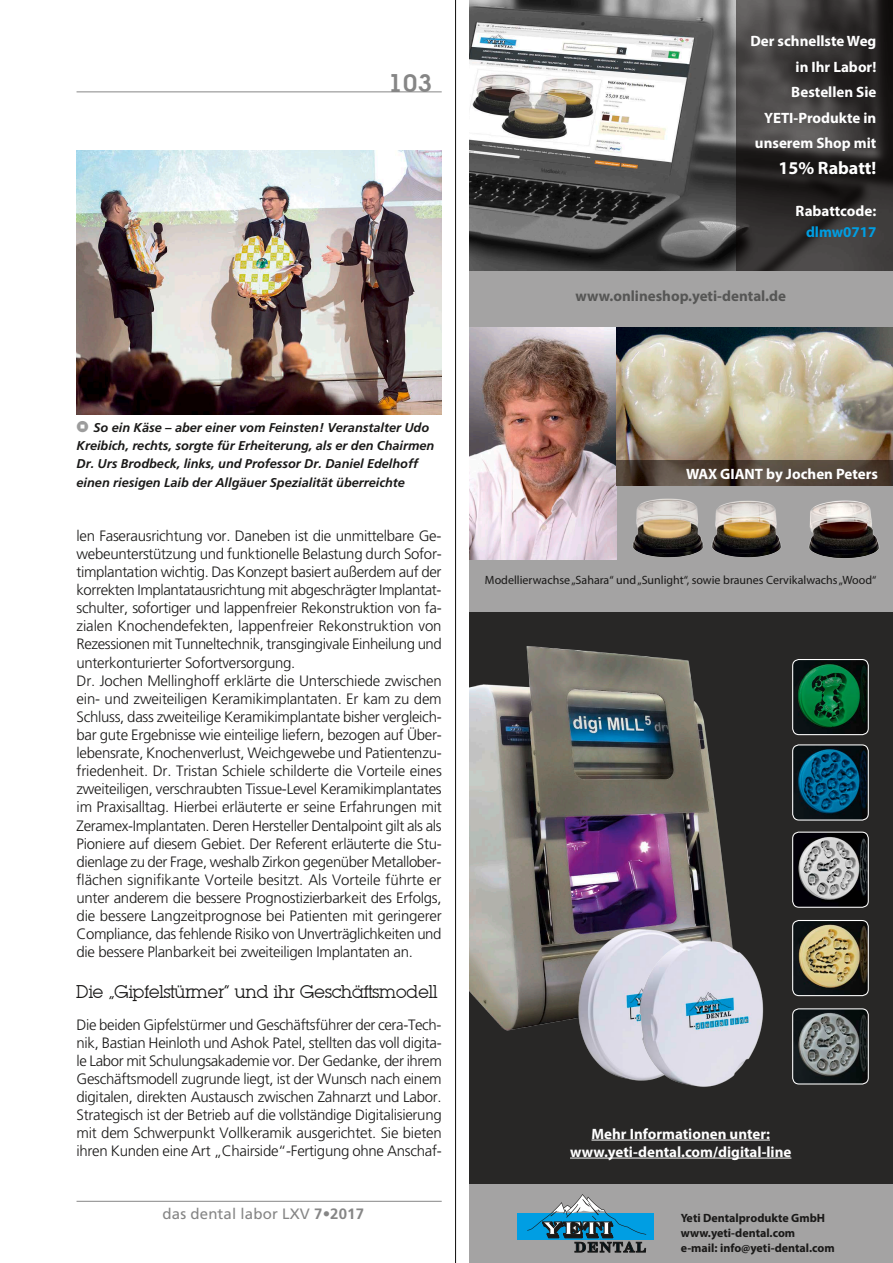
<style>
.page{position:relative;width:893px;height:1263px;background:#fff}
.page>*{position:absolute;margin:0;border:0;box-sizing:border-box;transform-origin:0 0}
.t1{font:700 25.5px "Lubiana";color:#868686}
.t2{font:18px "Lubiana Normal";letter-spacing:-.02em;color:#1a1918}
.t3{font:700 18px "Myriad Pro";color:#fff}
.t4{font:300 15px/18.1px "Frutiger";letter-spacing:-.02em;color:#1a1918}
.t5{font:700 15px/25.5px "Myriad Pro";color:#fff;text-align:right}
.t6{font:700 15px "Myriad Pro";color:#565655}
.t7{font:15px "Frutiger";letter-spacing:.01em;color:#868686}
.t8{font:700 15px "Myriad Pro";color:#009ee3}
.t9{font:italic 700 12.75px/18.1px "Frutiger";color:#1a1918}
.t10{font:700 12px/15px "Myriad Pro";color:#1a1918}
.t11{font:12px "Myriad Pro";color:#1a1918}
.s1{font-weight:700}
</style>
<div class="page">
<hr style="left:77px;top:1201px;width:365px;height:1px;background:#868686">
<hr style="left:77px;top:91px;width:365px;height:1px;background:#868686">
<hr style="left:455px;top:0;width:1px;height:1263px;background:#1a1918">
<div style="left:469px;top:1184px;width:424px;height:79px;background:#a4a3a3"></div>
<div style="left:469px;top:612px;width:424px;height:572px;background:#282726"></div>
<div style="left:469px;top:271px;width:424px;height:341px;background:#a4a3a3"></div>
<img style="left:469px;top:0;width:424px;height:271px">
<svg style="left:736px;top:0;width:157px;height:270px;background:#373434"></svg>
<img style="left:469px;top:327px;width:147px;height:232px">
<img style="left:616px;top:327px;width:277px;height:133px">
<svg style="left:616px;top:460px;width:277px;height:26px;background:#504338"></svg>
<img style="left:469px;top:646px;width:263px;height:385px">
<hr style="left:591px;top:1140px;width:179px;height:1px;background:#fff">
<hr style="left:570px;top:1158px;width:221px;height:1px;background:#fff">
<img style="left:576px;top:927px;width:130px;height:154px">
<img style="left:636px;top:938px;width:128px;height:149px">
<img style="left:793px;top:832px;width:74px;height:74px">
<div style="left:792px;top:832px;width:77px;height:76px;border:1px solid #fff;border-radius:6px"></div>
<img style="left:794px;top:659px;width:73px;height:76px">
<div style="left:792px;top:659px;width:77px;height:76px;border:1px solid #fff;border-radius:6px"></div>
<img style="left:794px;top:920px;width:73px;height:74px">
<div style="left:792px;top:920px;width:77px;height:76px;border:1px solid #fff;border-radius:6px"></div>
<img style="left:793px;top:746px;width:75px;height:74px">
<div style="left:792px;top:744px;width:77px;height:76px;border:1px solid #fff;border-radius:6px"></div>
<img style="left:793px;top:1010px;width:75px;height:74px">
<div style="left:792px;top:1008px;width:77px;height:76px;border:1px solid #fff;border-radius:6px"></div>
<img style="left:632px;top:498px;width:72px;height:60px">
<img style="left:711px;top:500px;width:70px;height:58px">
<img style="left:809px;top:500px;width:71px;height:58px">
<div style="left:518px;top:1213px;width:136px;height:27px;background:#009ee3"></div>
<svg style="left:527px;top:1194px;width:119px;height:58px"></svg>
<img style="left:77px;top:150px;width:365px;height:264px">
<h1 class="t1" style="left:388px;top:68px;width:46px">103</h1>
<p class="t5" style="left:750px;top:28px;width:127px">Der schnellste Weg in Ihr Labor!<br>Bestellen Sie<br>YETI-Produkte in unserem Shop mit</p>
<p class="t3" style="left:778px;top:156px;width:99px">15% Rabatt!</p>
<p class="t5" style="left:796px;top:197px;width:82px">Rabattcode:</p>
<p class="t8" style="left:806px;top:222px;width:72px">dlmw0717</p>
<p class="t6" style="left:575px;top:286px;width:212px">www.onlineshop.yeti-dental.de</p>
<p class="t9" style="left:77px;top:419px;width:359px;text-indent:17px">So ein Käse – aber einer vom Feinsten! Veranstalter Udo Kreibich, rechts, sorgte für Erheiterung, als er den Chairmen Dr. Urs Brodbeck, links, und Professor Dr. Daniel Edelhoff einen riesigen Laib der Allgäuer Spezialität überreichte</p>
<p class="t4" style="left:77px;top:527px;width:367px">len Faserausrichtung vor. Daneben ist die unmittelbare Ge&shy;webeunterstützung und funktionelle Belastung durch Sofor&shy;timplantation wichtig. Das Konzept basiert außerdem auf der korrekten Implantatausrichtung mit abgeschrägter Implantat&shy;schulter, sofortiger und lappenfreier Rekonstruktion von fa&shy;zialen Knochendefekten, lappenfreier Rekonstruktion von Rezessionen mit Tunneltechnik, transgingivale Einheilung und unterkonturierter Sofortversorgung.<br>Dr. Jochen Mellinghoff erklärte die Unterschiede zwischen ein- und zweiteiligen Keramikimplantaten. Er kam zu dem Schluss, dass zweiteilige Keramikimplantate bisher vergleich&shy;bar gute Ergebnisse wie einteilige liefern, bezogen auf Über&shy;lebensrate, Knochenverlust, Weichgewebe und Patientenzu&shy;friedenheit. Dr. Tristan Schiele schilderte die Vorteile eines zweiteiligen, verschraubten Tissue-Level Keramikimplantates im Praxisalltag. Hierbei erläuterte er seine Erfahrungen mit Zeramex-Implantaten. Deren Hersteller Dentalpoint gilt als als Pioniere auf diesem Gebiet. Der Referent erläuterte die Stu&shy;dienlage zu der Frage, weshalb Zirkon gegenüber Metallober&shy;flächen signifikante Vorteile besitzt. Als Vorteile führte er unter anderem die bessere Prognostizierbarkeit des Erfolgs, die bessere Langzeitprognose bei Patienten mit geringerer Compliance, das fehlende Risiko von Unverträglichkeiten und die bessere Planbarkeit bei zweiteiligen Implantaten an.</p>
<p class="t2" style="left:77px;top:981px;width:363px">Die „Gipfelstürmer“ und ihr Geschäftsmodell</p>
<p class="t4" style="left:77px;top:1016px;width:367px;text-align:justify">Die beiden Gipfelstürmer und Geschäftsführer der cera-Tech&shy;nik, Bastian Heinloth und Ashok Patel, stellten das voll digita&shy;le Labor mit Schulungsakademie vor. Der Gedanke, der ihrem Geschäftsmodell zugrunde liegt, ist der Wunsch nach einem digitalen, direkten Austausch zwischen Zahnarzt und Labor.<br>Strategisch ist der Betrieb auf die vollständige Digitalisierung mit dem Schwerpunkt Vollkeramik ausgerichtet. Sie bieten ihren Kunden eine Art „Chairside“-Fertigung ohne Anschaf-</p>
<p class="t7" style="left:163px;top:1204px;width:203px">das dental labor LXV <span class="s1">7•2017</span></p>
<p class="t5" style="left:686px;top:461px;width:193px">WAX GIANT by Jochen Peters</p>
<p class="t11" style="left:485px;top:572px;width:393px">Modellierwachse „Sahara“ und „Sunlight“, sowie braunes Cervikalwachs „Wood“</p>
<p class="t5" style="left:570px;top:1124px;width:223px;line-height:18px;text-align:center">Mehr Informationen unter: www.yeti-dental.com/digital-line</p>
<p class="t10" style="left:681px;top:1210px;width:156px">Yeti Dentalprodukte GmbH www.yeti-dental.com e-mail: info@yeti-dental.com</p>
</div>
